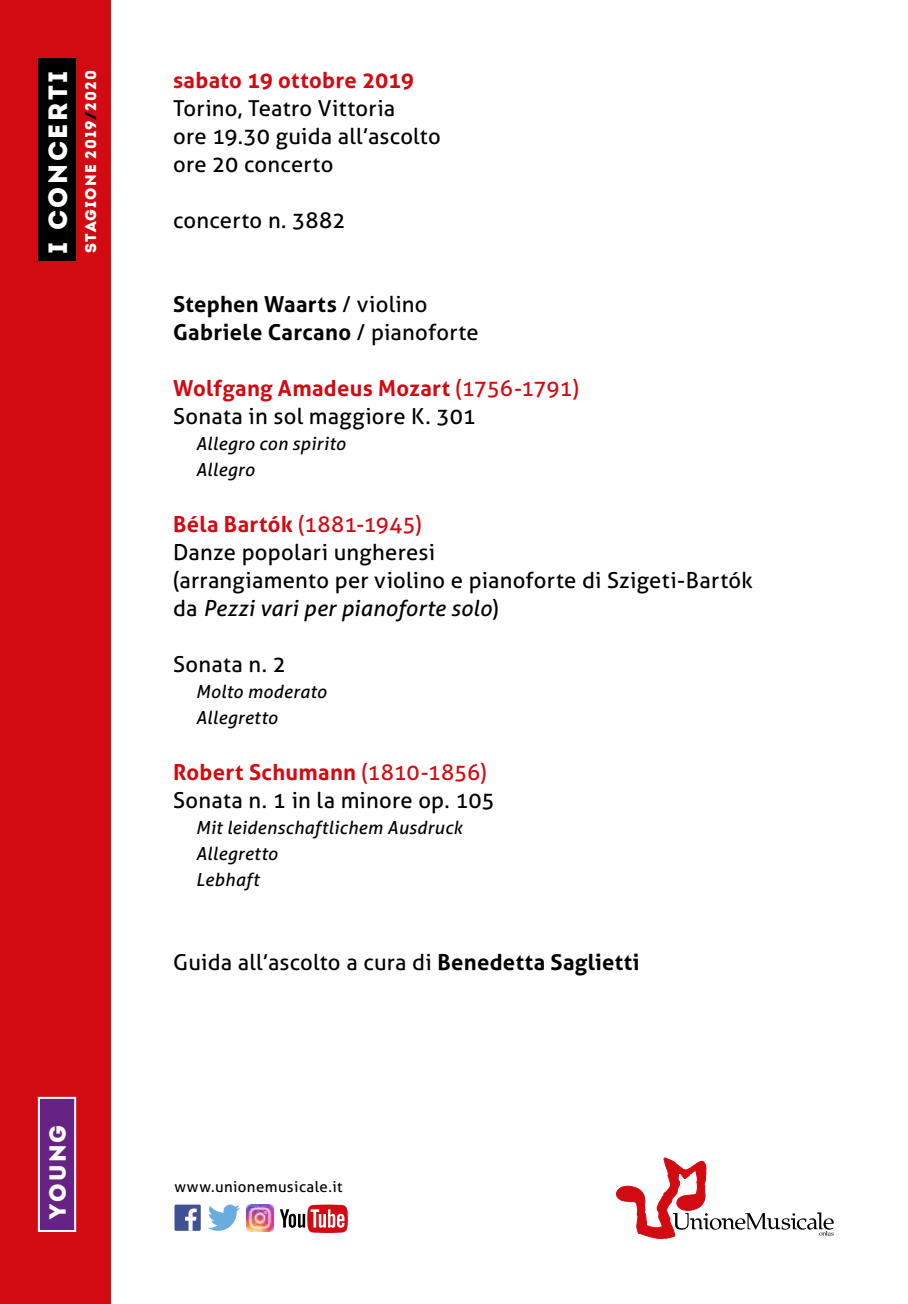
<style>
.page{position:relative;width:908px;height:1304px;background:#fff}
.page>*{position:absolute;margin:0;border:0;box-sizing:border-box;transform-origin:0 0}
.t1{font:900 26.4px "Intro";letter-spacing:.1em;color:#fff}
.t2{font:900 23.2px "Intro";letter-spacing:.1em;color:#fff}
.t3{font:22px/28px "Aller";letter-spacing:.01em;color:#000}
.t4{font:700 22px/28px "Aller";letter-spacing:.015em;color:#000}
.t5{font:700 22px "Aller";letter-spacing:.01em;color:#d20a11}
.t6{font:italic 18px/26px "Aller";letter-spacing:.02em;color:#000}
.t7{font:900 15.4px "Intro";letter-spacing:.075em;color:#fff}
.t8{font:15px "Aller";letter-spacing:.025em;color:#000}
.s1{color:#000}
.s2{font-weight:400}
.s3{font-weight:700;color:#d20a11}
.s4{color:#d20a11}
.s5{font-style:italic}
.s6{font-weight:700}
</style>
<div class="page">
<svg style="left:616px;top:1157px;width:217px;height:82px"></svg>
<img style="left:246px;top:1204px;width:27px;height:27px">
<svg style="left:208px;top:1205px;width:32px;height:26px"></svg>
<div style="left:174px;top:1205px;width:27px;height:26px;background:#3e5293"></div>
<svg style="left:185px;top:1209px;width:11px;height:22px"></svg>
<svg style="left:279px;top:1205px;width:69px;height:28px"></svg>
<div style="left:0;top:0;width:110px;height:1304px;background:#d20a11"></div>
<div style="left:39px;top:1098px;width:36px;height:133px;background:#662383"></div>
<div style="left:38px;top:1097px;width:38px;height:135px;border:2px solid #fff"></div>
<div style="left:38px;top:58px;width:38px;height:203px;background:#000"></div>
<p class="t1" style="left:41px;top:254px;width:185px;rotate:-90deg">I CONCERTI</p>
<p class="t7" style="left:80px;top:253px;width:184px;rotate:-90deg">STAGIONE 2019<span class="s1">/</span>2020</p>
<p class="t2" style="left:42px;top:1219px;width:95px;rotate:-90deg">YOUNG</p>
<p class="t5" style="left:173px;top:67px;width:242px">sabato 19 ottobre 2019</p>
<p class="t3" style="left:173px;top:94px;width:269px">Torino, Teatro Vittoria<br>ore 19.30 guida all’ascolto ore 20 concerto</p>
<p class="t3" style="left:173px;top:206px;width:174px">concerto n. 3882</p>
<p class="t4" style="left:173px;top:290px;width:307px">Stephen Waarts <span class="s2">/ violino<br></span>Gabriele Carcano <span class="s2">/ pianoforte</span></p>
<p class="t3" style="left:173px;top:374px;width:407px"><span class="s3">Wolfgang Amadeus Mozart</span> <span class="s4">(1756-1791)<br></span>Sonata in sol maggiore K. 301</p>
<p class="t6" style="left:196px;top:431px;width:151px">Allegro con spirito<br>Allegro</p>
<p class="t3" style="left:173px;top:510px;width:581px"><span class="s3">Béla Bartók</span> <span class="s4">(1881-1945)<br></span>Danze popolari ungheresi<br>(arrangiamento per violino e pianoforte di Szigeti-Bartók da <span class="s5">Pezzi vari per pianoforte solo</span>)</p>
<p class="t3" style="left:173px;top:650px;width:114px">Sonata n. 2</p>
<p class="t6" style="left:196px;top:679px;width:132px">Molto moderato<br>Allegretto</p>
<p class="t3" style="left:173px;top:758px;width:323px"><span class="s3">Robert Schumann</span> <span class="s4">(1810-1856)<br></span>Sonata n. 1 in la minore op. 105</p>
<p class="t6" style="left:196px;top:815px;width:268px">Mit leidenschaftlichem Ausdruck<br>Allegretto<br>Lebhaft</p>
<p class="t3" style="left:173px;top:948px;width:468px">Guida all’ascolto a cura di <span class="s6">Benedetta Saglietti</span></p>
<p class="t8" style="left:174px;top:1178px;width:169px">www.unionemusicale.it</p>
</div>
